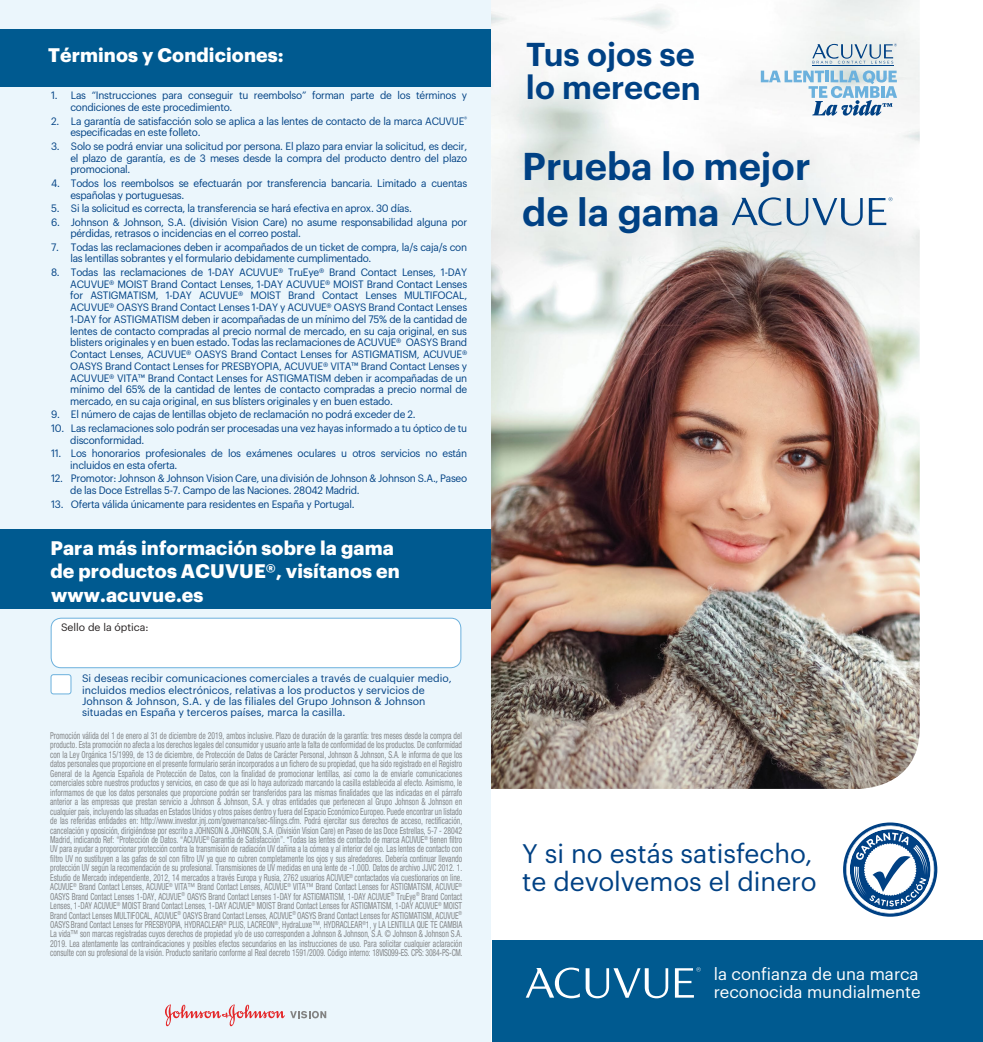
<style>
.page{position:relative;width:983px;height:1042px;background:#fff}
.page>*{position:absolute;margin:0;border:0;box-sizing:border-box;transform-origin:0 0}
.t1{font:600 37.98px/45.5px "Graphik";color:#004184}
.t2{font:600 32.38px/33.2px "Graphik";color:#004184}
.t3{font:26.25px/28px "Graphik";color:#004184}
.t4{font:700 19.25px/23.1px "Graphik";letter-spacing:.005em;color:#fff}
.t5{font:16.8px/17.3px "Graphik";color:#fff}
.t6{font:10.5px/11.7px "Graphik";letter-spacing:-.025em;color:#004184;scale:.96 1}
.t7{font:10.5px/11.4px "Graphik";color:#004184}
.t8{font:10.5px "Graphik";color:#221d1d}
.t9{font:condensed 9.62px/9.5px "Helvetica Neue LT Std";color:#86888a;text-align:justify;scale:.8 1}
</style>
<div class="page">
<div style="left:0;top:0;width:490px;height:1042px;background:#ebf6fc"></div>
<div style="left:0;top:29px;width:490px;height:58px;background:#005a90"></div>
<div style="left:0;top:529px;width:492px;height:80px;background:#005a90"></div>
<div style="left:51px;top:618px;width:410px;height:50px;background:#fff;border-radius:10px"></div>
<div style="left:51px;top:618px;width:410px;height:50px;border:1px solid #6cb1dd;border-radius:10px"></div>
<div style="left:492px;top:940px;width:490px;height:102px;background:#005a90"></div>
<img style="left:491px;top:0;width:428px;height:789px">
<svg style="left:674px;top:967px;width:26px;height:30px"></svg>
<svg style="left:525px;top:967px;width:54px;height:31px"></svg>
<svg style="left:585px;top:968px;width:83px;height:30px"></svg>
<svg style="left:868px;top:197px;width:24px;height:28px"></svg>
<svg style="left:731px;top:197px;width:131px;height:29px"></svg>
<svg style="left:843px;top:822px;width:95px;height:95px"></svg>
<div style="left:51px;top:675px;width:20px;height:19px;background:#fff;border-radius:2px"></div>
<div style="left:51px;top:674px;width:20px;height:20px;border:1px solid #6cb1dd;border-radius:2px"></div>
<svg style="left:812px;top:44px;width:84px;height:20px;background:#bcccd7"></svg>
<svg style="left:760px;top:70px;width:136px;height:46px"></svg>
<svg style="left:165px;top:1004px;width:161px;height:22px"></svg>
<h3 class="t4" style="left:48px;top:41px;width:237px">Términos y Condiciones:</h3>
<p class="t6" style="left:70px;top:89px;width:415px;text-indent:-19px">1. Las “Instrucciones para conseguir tu reembolso” forman parte de los términos y condiciones de este procedimiento.</p>
<p class="t6" style="left:70px;top:114px;width:415px;text-indent:-19px">2. La garantía de satisfacción solo se aplica a las lentes de contacto de la marca ACUVUE<sup>® </sup>especificadas en este folleto.</p>
<p class="t6" style="left:70px;top:139px;width:415px;text-align:justify;text-indent:-19px">3. Solo se podrá enviar una solicitud por persona. El plazo para enviar la solicitud, es decir, el plazo de garantía, es de 3 meses desde la compra del producto dentro del plazo promocional.</p>
<p class="t6" style="left:70px;top:176px;width:415px;text-indent:-19px">4. Todos los reembolsos se efectuarán por transferencia bancaria. Limitado a cuentas españolas y portuguesas.</p>
<p class="t6" style="left:51px;top:201px;width:377px">5. Si la solicitud es correcta, la transferencia se hará efectiva en aprox. 30 días.</p>
<p class="t6" style="left:70px;top:215px;width:415px;text-indent:-19px">6. Johnson &amp; Johnson, S.A. (división Vision Care) no asume responsabilidad alguna por pérdidas, retrasos o incidencias en el correo postal.</p>
<p class="t6" style="left:70px;top:240px;width:415px;text-indent:-19px">7. Todas las reclamaciones deben ir acompañados de un ticket de compra, la/s caja/s con las lentillas sobrantes y el formulario debidamente cumplimentado.</p>
<p class="t6" style="left:70px;top:265px;width:415px;text-align:justify;text-indent:-19px">8. Todas las reclamaciones de 1-DAY ACUVUE® TruEye® Brand Contact Lenses, 1-DAY ACUVUE® MOIST Brand Contact Lenses, 1-DAY ACUVUE® MOIST Brand Contact Lenses for ASTIGMATISM, 1-DAY ACUVUE® MOIST Brand Contact Lenses MULTIFOCAL, ACUVUE® OASYS Brand Contact Lenses 1-DAY y ACUVUE® OASYS Brand Contact Lenses 1-DAY for ASTIGMATISM deben ir acompañadas de un mínimo del 75% de la cantidad de lentes de contacto compradas al precio normal de mercado, en su caja original, en sus blisters originales y en buen estado. Todas las reclamaciones de ACUVUE® OASYS Brand Contact Lenses, ACUVUE® OASYS Brand Contact Lenses for ASTIGMATISM, ACUVUE® OASYS Brand Contact Lenses for PRESBYOPIA, ACUVUE® VITA™ Brand Contact Lenses y ACUVUE® VITA™ Brand Contact Lenses for ASTIGMATISM deben ir acompañadas de un mínimo del 65% de la cantidad de lentes de contacto compradas a precio normal de mercado, en su caja original, en sus blísters originales y en buen estado.</p>
<p class="t6" style="left:51px;top:408px;width:381px">9. El número de cajas de lentillas objeto de reclamación no podrá exceder de 2.</p>
<p class="t6" style="left:70px;top:421px;width:415px;text-indent:-19px">10. Las reclamaciones solo podrán ser procesadas una vez hayas informado a tu óptico de tu disconformidad.</p>
<p class="t6" style="left:70px;top:446px;width:415px;text-indent:-19px">11. Los honorarios profesionales de los exámenes oculares u otros servicios no están incluidos en esta oferta.</p>
<p class="t6" style="left:70px;top:472px;width:415px;text-indent:-19px">12. Promotor: Johnson &amp; Johnson Vision Care, una división de Johnson &amp; Johnson S.A., Paseo de las Doce Estrellas 5-7. Campo de las Naciones. 28042 Madrid.</p>
<p class="t6" style="left:51px;top:497px;width:317px">13. Oferta válida únicamente para residentes en España y Portugal.</p>
<h3 class="t4" style="left:50px;top:535px;width:351px">Para más información sobre la gama de productos ACUVUE®, visítanos en</h3>
<h3 class="t4" style="left:51px;top:581px;width:154px">www.acuvue.es</h3>
<p class="t8" style="left:61px;top:619px;width:89px">Sello de la óptica:</p>
<p class="t7" style="left:82px;top:672px;width:371px">Si deseas recibir comunicaciones comerciales a través de cualquier medio, incluidos medios electrónicos, relativas a los productos y servicios de Johnson &amp; Johnson, S.A. y de las filiales del Grupo Johnson &amp; Johnson situadas en España y terceros países, marca la casilla.</p>
<p class="t9" style="left:50px;top:731px;width:517px">Promoción válida del 1 de enero al 31 de diciembre de 2019, ambos inclusive. Plazo de duración de la garantía: tres meses desde la compra del producto. Esta promoción no afecta a los derechos legales del consumidor y usuario ante la falta de conformidad de los productos. De conformidad con la Ley Orgánica 15/1999, de 13 de diciembre, de Protección de Datos de Carácter Personal, Johnson &amp; Johnson, S.A. le informa de que los datos personales que proporcione en el presente formulario serán incorporados a un fichero de su propiedad, que ha sido registrado en el Registro General de la Agencia Española de Protección de Datos, con la finalidad de promocionar lentillas, así como la de enviarle comunicaciones comerciales sobre nuestros productos y servicios, en caso de que así lo haya autorizado marcando la casilla establecida al efecto. Asimismo, le informamos de que los datos personales que proporcione podrán ser transferidos para las mismas finalidades que las indicadas en el párrafo anterior a las empresas que prestan servicio a Johnson &amp; Johnson, S.A. y otras entidades que pertenecen al Grupo Johnson &amp; Johnson en cualquier país, incluyendo las situadas en Estados Unidos y otros países dentro y fuera del Espacio Económico Europeo. Puede encontrar un listado de las referidas entidades en: http://www.investor.jnj.com/governance/sec-filings.cfm. Podrá ejercitar sus derechos de acceso, rectificación, cancelación y oposición, dirigiéndose por escrito a JOHNSON &amp; JOHNSON, S.A. (División Vision Care) en Paseo de las Doce Estrellas, 5-7 - 28042<br>Madrid, indicando Ref: “Protección de Datos. “ACUVUE<sup>®</sup> Garantía de Satisfacción”. *Todas las lentes de contacto de marca ACUVUE<sup>®</sup> tienen filtro UV para ayudar a proporcionar protección contra la transmisión de radiación UV dañina a la córnea y al interior del ojo. Las lentes de contacto con filtro UV no sustituyen a las gafas de sol con filtro UV ya que no cubren completamente los ojos y sus alrededores. Debería continuar llevando protección UV según la recomendación de su profesional. Transmisiones de UV medidas en una lente de -1.00D. Datos de archivo JJVC 2012. 1.<br>Estudio de Mercado independiente, 2012, 14 mercados a través Europa y Rusia, 2762 usuarios ACUVUE<sup>®</sup> contactados vía cuestionarios on line.<br>ACUVUE<sup>®</sup> Brand Contact Lenses, ACUVUE<sup>®</sup> VITA™ Brand Contact Lenses, ACUVUE<sup>®</sup> VITA™ Brand Contact Lenses for ASTIGMATISM, ACUVUE<sup>® </sup>OASYS Brand Contact Lenses 1-DAY, ACUVUE<sup>®</sup> OASYS Brand Contact Lenses 1-DAY for ASTIGMATISM, 1-DAY ACUVUE<sup>®</sup> TruEye<sup>®</sup> Brand Contact Lenses, 1-DAY ACUVUE<sup>®</sup> MOIST Brand Contact Lenses, 1-DAY ACUVUE<sup>®</sup> MOIST Brand Contact Lenses for ASTIGMATISM, 1-DAY ACUVUE<sup>®</sup> MOIST Brand Contact Lenses MULTIFOCAL, ACUVUE<sup>®</sup> OASYS Brand Contact Lenses, ACUVUE<sup>®</sup> OASYS Brand Contact Lenses for ASTIGMATISM, ACUVUE<sup>® </sup>OASYS Brand Contact Lenses for PRESBYOPIA, HYDRACLEAR<sup>®</sup> PLUS, LACREON<sup>®</sup>, HydraLuxe™, HYDRACLEAR<sup>®</sup>1, y LA LENTILLA QUE TE CAMBIA La vida™ son marcas registradas cuyos derechos de propiedad y/o de uso corresponden a Johnson &amp; Johnson, S.A. © Johnson &amp; Johnson S.A.<br>2019. Lea atentamente las contraindicaciones y posibles efectos secundarios en las instrucciones de uso. Para solicitar cualquier aclaración consulte con su profesional de la visión. Producto sanitario conforme al Real decreto 1591/2009. Código interno: 18VIS099-ES. CPS: 3084-PS-CM.</p>
<h2 class="t2" style="left:526px;top:35px;width:176px">Tus ojos se lo merecen</h2>
<h1 class="t1" style="left:522px;top:140px;width:290px">Prueba lo mejor de la gama</h1>
<h3 class="t3" style="left:522px;top:837px;width:296px">Y si no estás satisfecho, te devolvemos el dinero</h3>
<h3 class="t5" style="left:713px;top:964px;width:208px">la confianza de una marca reconocida mundialmente</h3>
</div>
